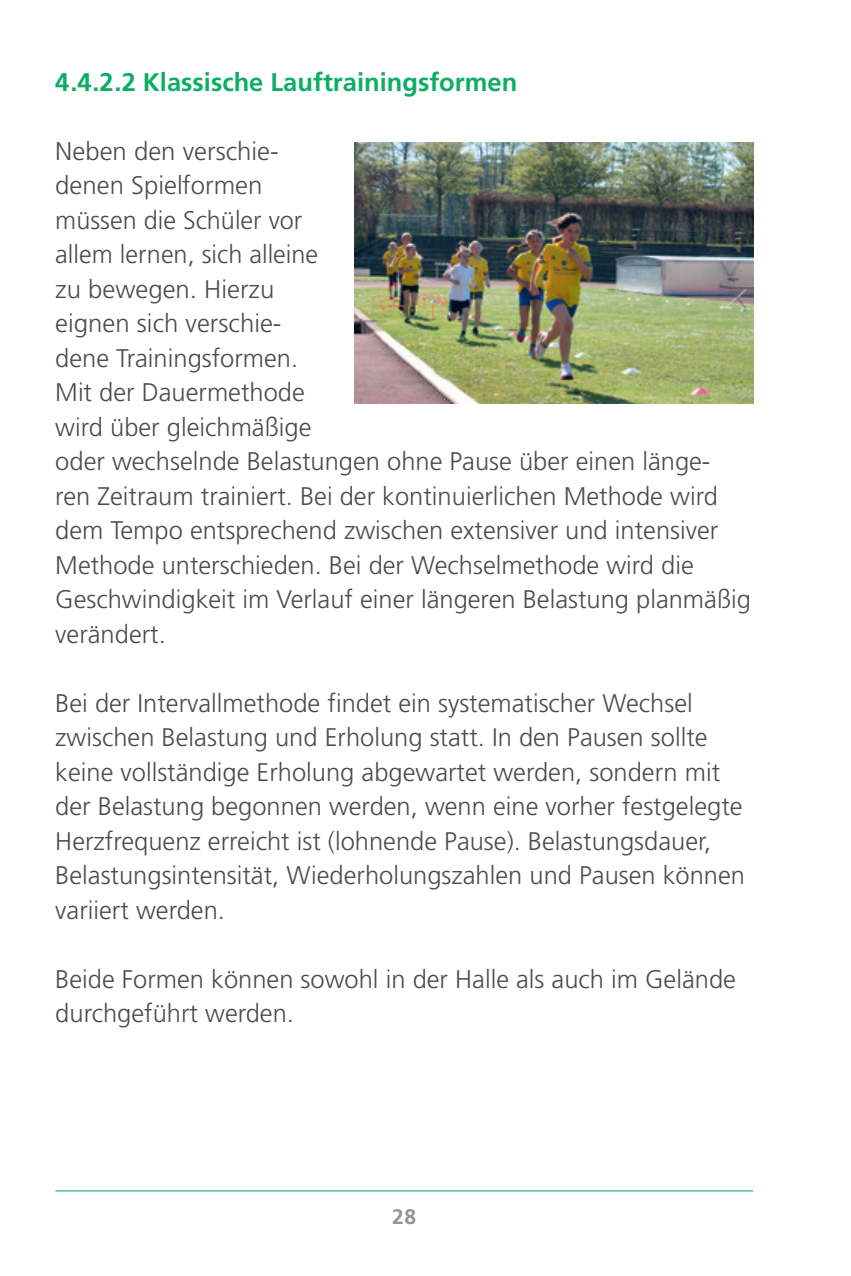
<style>
.page{position:relative;width:851px;height:1276px;background:#fff}
.page>*{position:absolute;margin:0;border:0;box-sizing:border-box;transform-origin:0 0}
.t1{font:300 25.5px/34.5px "Frutiger LT Pro";color:#4b4c4d}
.t2{font:700 25.5px "Frutiger LT Pro";color:#0bae62}
.t3{font:700 21px "Frutiger LT Pro";color:#939598}
</style>
<div class="page">
<hr style="left:55px;top:1190px;width:698px;height:1px;background:#00a54f">
<img style="left:354px;top:142px;width:399px;height:261px">
<p class="t2" style="left:55px;top:66px;width:463px">4.4.2.2 Klassische Lauftrainingsformen</p>
<p class="t1" style="left:55px;top:134px;width:697px">Neben den verschie-<br>denen Spielformen<br>müssen die Schüler vor<br>allem lernen, sich alleine<br>zu bewegen. Hierzu<br>eignen sich verschie-<br>dene Trainingsformen.<br>Mit der Dauermethode<br>wird über gleichmäßige<br>oder wechselnde Belastungen ohne Pause über einen länge&shy;ren Zeitraum trainiert. Bei der kontinuierlichen Methode wird dem Tempo entsprechend zwischen extensiver und intensiver Methode unterschieden. Bei der Wechselmethode wird die Geschwindigkeit im Verlauf einer längeren Belastung planmäßig verändert.</p>
<p class="t1" style="left:55px;top:686px;width:691px">Bei der Intervallmethode findet ein systematischer Wechsel zwischen Belastung und Erholung statt. In den Pausen sollte keine vollständige Erholung abgewartet werden, sondern mit der Belastung begonnen werden, wenn eine vorher festgelegte Herzfrequenz erreicht ist (lohnende Pause). Belastungsdauer, Belastungsintensität, Wiederholungszahlen und Pausen können variiert werden.</p>
<p class="t1" style="left:55px;top:962px;width:682px">Beide Formen können sowohl in der Halle als auch im Gelände durchgeführt werden.</p>
<p class="t3" style="left:392px;top:1204px;width:25px">28</p>
</div>
